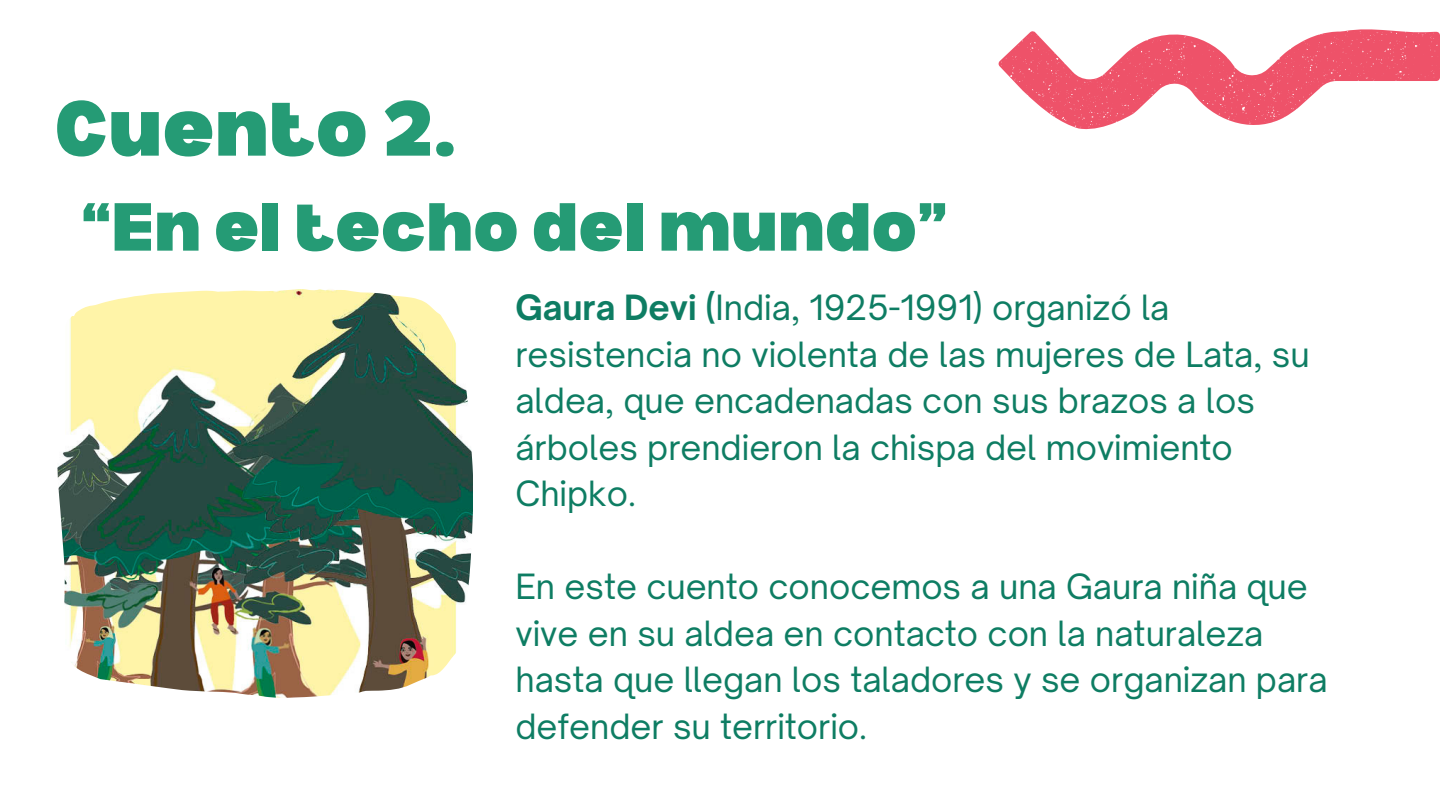
<style>
.page{position:relative;width:1440px;height:810px;background:#fff}
.page>*{position:absolute;margin:0;border:0;box-sizing:border-box;transform-origin:0 0}
.t1{font:900 76.2px "Bernoru";color:#259b75}
.t2{font:900 66.4px "Bernoru";color:#259b75}
.t3{font:33.3px/46.5px "Open Sauce One";color:#0e7d63}
.s1{font-weight:700}
</style>
<div class="page">
<svg style="left:998px;top:29px;width:442px;height:100px"></svg>
<img style="left:57px;top:289px;width:416px;height:409px">
<h1 class="t1" style="left:54px;top:85px;width:404px">Cuento 2.</h1>
<p class="t2" style="left:81px;top:189px;width:868px">“En el techo del mundo”</p>
<h2 class="t3" style="left:515px;top:284px;width:796px"><span class="s1">Gaura Devi (</span>India, 1925-1991) organizó la resistencia no violenta de las mujeres de Lata, su aldea, que encadenadas con sus brazos a los árboles prendieron la chispa del movimiento Chipko.</h2>
<p class="t3" style="left:515px;top:563px;width:814px">En este cuento conocemos a una Gaura niña que vive en su aldea en contacto con la naturaleza hasta que llegan los taladores y se organizan para defender su territorio.</p>
</div>
